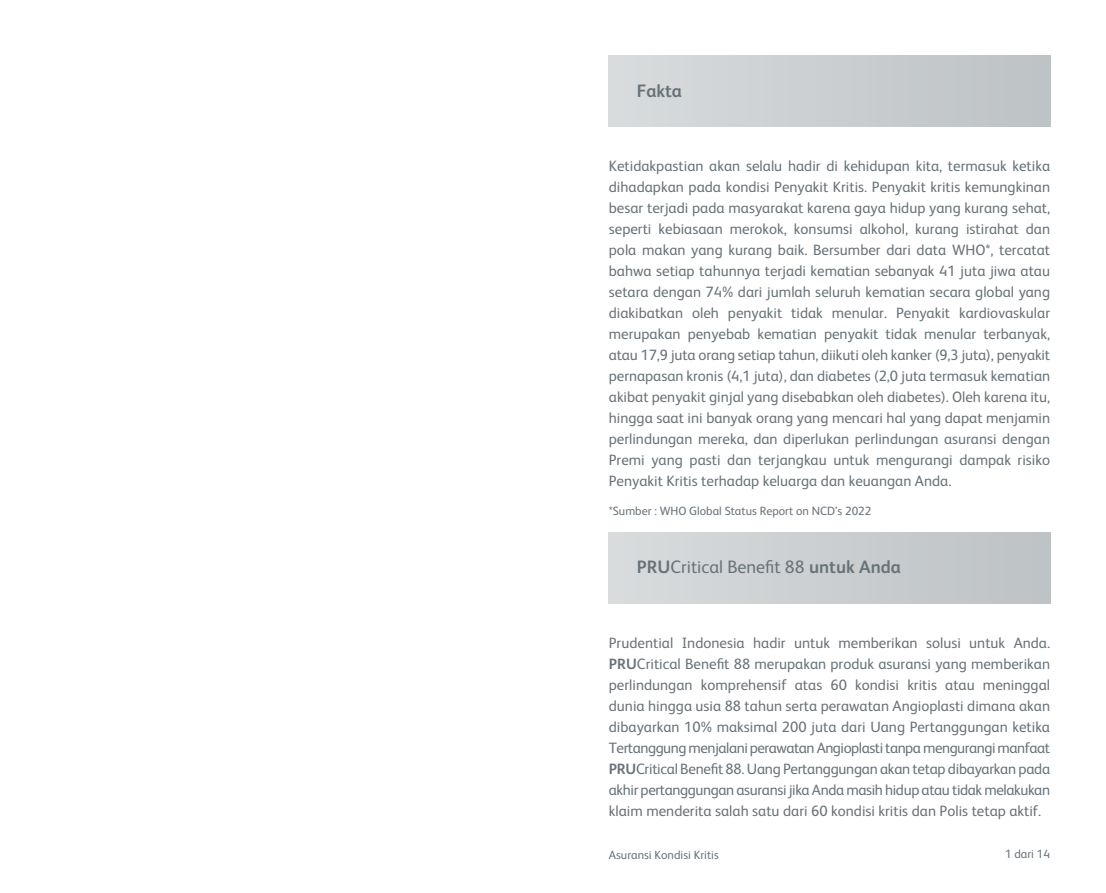
<style>
.page{position:relative;width:1106px;height:893px;background:#fff}
.page>*{position:absolute;margin:0;border:0;box-sizing:border-box;transform-origin:0 0}
.t1{font:18px "FS Albert Pro";color:#687379}
.t2{font:700 18px "FS Albert Pro";color:#687379}
.t3{font:15px/21px "FS Albert Pro";color:#687379;text-align:justify}
.t4{font:12px "FS Albert Pro";color:#687379}
.s1{font-weight:700}
</style>
<div class="page">
<div style="left:609px;top:56px;width:441px;height:71px;background:linear-gradient(to right,#d9dcdd,#bdc2c4)"></div>
<div style="left:609px;top:532px;width:441px;height:71px;background:linear-gradient(to right,#d9dcdd,#bdc2c4)"></div>
<p class="t2" style="left:637px;top:78px;width:47px">Fakta</p>
<p class="t3" style="left:609px;top:155px;width:443px">Ketidakpastian akan selalu hadir di kehidupan kita, termasuk ketika dihadapkan pada kondisi Penyakit Kritis. Penyakit kritis kemungkinan besar terjadi pada masyarakat karena gaya hidup yang kurang sehat, seperti kebiasaan merokok, konsumsi alkohol, kurang istirahat dan pola makan yang kurang baik. Bersumber dari data WHO*, tercatat bahwa setiap tahunnya terjadi kematian sebanyak 41 juta jiwa atau setara dengan 74% dari jumlah seluruh kematian secara global yang diakibatkan oleh penyakit tidak menular. Penyakit kardiovaskular merupakan penyebab kematian penyakit tidak menular terbanyak, atau 17,9 juta orang setiap tahun, diikuti oleh kanker (9,3 juta), penyakit pernapasan kronis (4,1 juta), dan diabetes (2,0 juta termasuk kematian akibat penyakit ginjal yang disebabkan oleh diabetes). Oleh karena itu, hingga saat ini banyak orang yang mencari hal yang dapat menjamin perlindungan mereka, dan diperlukan perlindungan asuransi dengan Premi yang pasti dan terjangkau untuk mengurangi dampak risiko Penyakit Kritis terhadap keluarga dan keuangan Anda.</p>
<p class="t4" style="left:609px;top:502px;width:264px">*Sumber : WHO Global Status Report on NCD’s 2022</p>
<p class="t1" style="left:637px;top:554px;width:265px"><span class="s1">PRU</span>Critical Benefit 88 <span class="s1">untuk Anda</span></p>
<p class="t3" style="left:609px;top:631px;width:443px">Prudential Indonesia hadir untuk memberikan solusi untuk Anda.<br><span class="s1">PRU</span>Critical Benefit 88 merupakan produk asuransi yang memberikan perlindungan komprehensif atas 60 kondisi kritis atau meninggal dunia hingga usia 88 tahun serta perawatan Angioplasti dimana akan dibayarkan 10% maksimal 200 juta dari Uang Pertanggungan ketika Tertanggung menjalani perawatan Angioplasti tanpa mengurangi manfaat <span class="s1">PRU</span>Critical Benefit 88. Uang Pertanggungan akan tetap dibayarkan pada akhir pertanggungan asuransi jika Anda masih hidup atau tidak melakukan klaim menderita salah satu dari 60 kondisi kritis dan Polis tetap aktif.</p>
<p class="t4" style="left:609px;top:846px;width:112px">Asuransi Kondisi Kritis</p>
<p class="t4" style="left:1005px;top:845px;width:46px">1 dari 14</p>
</div>
